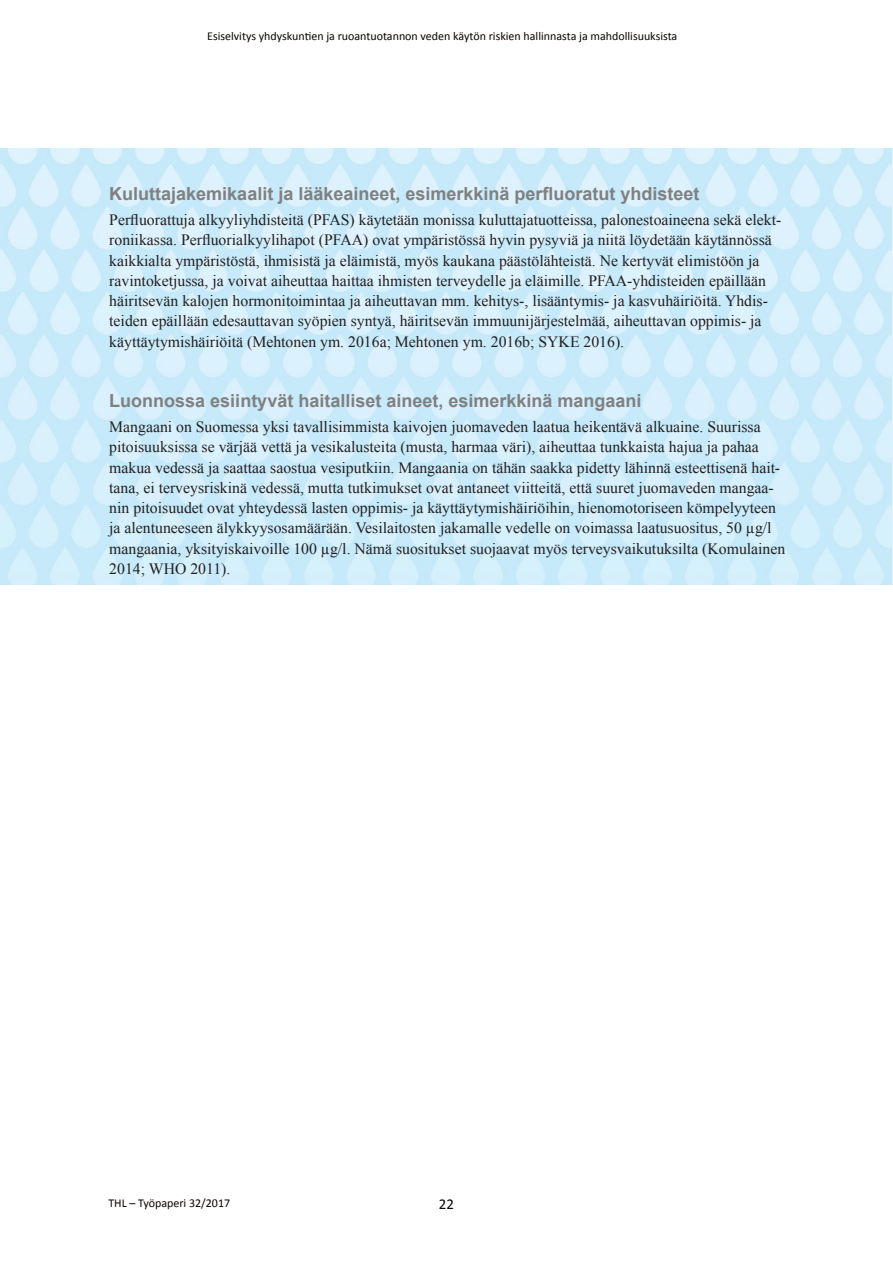
<style>
.page{position:relative;width:893px;height:1263px;background:#fff}
.page>*{position:absolute;margin:0;border:0;box-sizing:border-box;transform-origin:0 0}
.C__Otsikko_2{font:700 18px "Arial";color:#808080}
.Kappaletyyli_2{font:700 18px "Arial";color:#808080}
.C__Kappale__Ensimmäi{font:15.75px/20.2px "Times New Roman";color:#231f20}
.C__Kappale{font:15.75px/20.2px "Times New Roman";color:#231f20}
.t1{font:15px "Calibri";color:#100000}
.t2{font:12px "Calibri";color:#100000}
</style>
<div class="page">
<img style="left:0;top:149px;width:893px;height:436px">
<p class="t2" style="left:207px;top:28px;width:472px">Esiselvitys yhdyskuntien ja ruoantuotannon veden käytön riskien hallinnasta ja mahdollisuuksista</p>
<p class="C__Otsikko_2" style="left:109px;top:182px;width:592px">Kuluttajakemikaalit ja lääkeaineet, esimerkkinä perfluoratut yhdisteet</p>
<p class="C__Kappale" style="left:109px;top:209px;width:673px">Perfluorattuja alkyyliyhdisteitä (PFAS) käytetään monissa kuluttajatuotteissa, palonestoaineena sekä elekt&shy;roniikassa. Perfluorialkyylihapot (PFAA) ovat ympäristössä hyvin pysyviä ja niitä löydetään käytännössä kaikkialta ympäristöstä, ihmisistä ja eläimistä, myös kaukana päästölähteistä. Ne kertyvät elimistöön ja ravintoketjussa, ja voivat aiheuttaa haittaa ihmisten terveydelle ja eläimille. PFAA-yhdisteiden epäillään häiritsevän kalojen hormonitoimintaa ja aiheuttavan mm. kehitys-, lisääntymis- ja kasvuhäiriöitä. Yhdis&shy;teiden epäillään edesauttavan syöpien syntyä, häiritsevän immuunijärjestelmää, aiheuttavan oppimis- ja käyttäytymishäiriöitä (Mehtonen ym. 2016a; Mehtonen ym. 2016b; SYKE 2016).</p>
<p class="Kappaletyyli_2" style="left:109px;top:389px;width:534px">Luonnossa esiintyvät haitalliset aineet, esimerkkinä mangaani</p>
<p class="C__Kappale__Ensimmäi" style="left:109px;top:416px;width:678px">Mangaani on Suomessa yksi tavallisimmista kaivojen juomaveden laatua heikentävä alkuaine. Suurissa pitoisuuksissa se värjää vettä ja vesikalusteita (musta, harmaa väri), aiheuttaa tunkkaista hajua ja pahaa makua vedessä ja saattaa saostua vesiputkiin. Mangaania on tähän saakka pidetty lähinnä esteettisenä hait&shy;tana, ei terveysriskinä vedessä, mutta tutkimukset ovat antaneet viitteitä, että suuret juomaveden mangaa&shy;nin pitoisuudet ovat yhteydessä lasten oppimis- ja käyttäytymishäiriöihin, hienomotoriseen kömpelyyteen ja alentuneeseen älykkyysosamäärään. Vesilaitosten jakamalle vedelle on voimassa laatusuositus, 50 µg/l mangaania, yksityiskaivoille 100 µg/l. Nämä suositukset suojaavat myös terveysvaikutuksilta (Komulainen 2014; WHO 2011).</p>
<p class="t2" style="left:108px;top:1195px;width:123px">THL – Työpaperi 32/2017</p>
<p class="t1" style="left:439px;top:1194px;width:17px">22</p>
</div>
